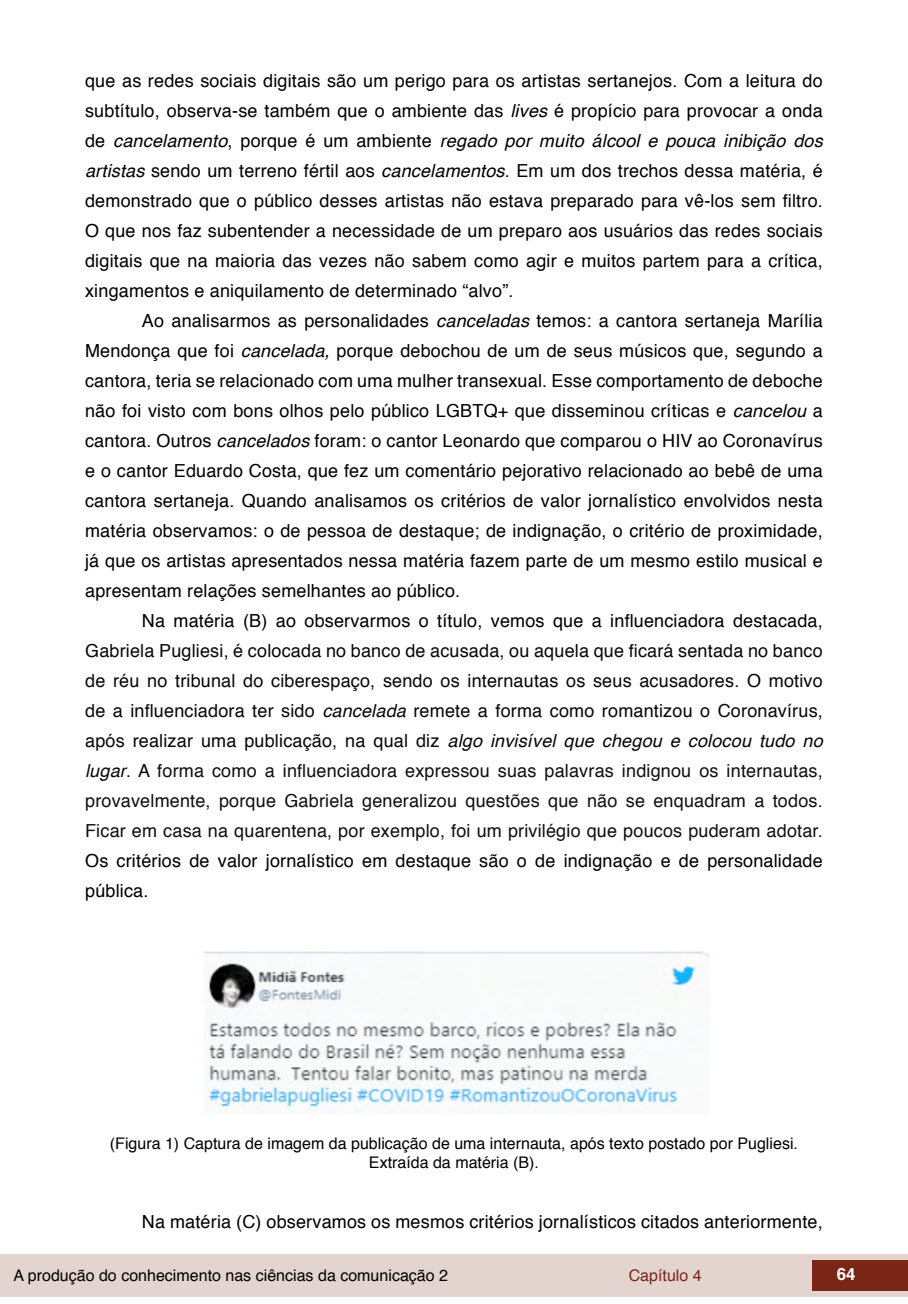
<style>
.page{position:relative;width:908px;height:1304px;background:#fff}
.page>*{position:absolute;margin:0;border:0;box-sizing:border-box;transform-origin:0 0}
.txt{font:18px/30px "Helvetica";letter-spacing:.01em;color:#000;text-align:justify}
.txt-2{font:18px/30px "Helvetica";letter-spacing:.01em;color:#080808;text-align:justify}
.t1{font:700 16.8px "Helvetica";color:#fff}
.imagens_graf_tab{font:16px/19.2px "Helvetica";color:#000;text-align:center}
.t2{font:16px "Helvetica";color:#7a2616}
.s1{font-style:italic}
.s2{color:#000}
.s3{color:#101010}
</style>
<div class="page">
<div style="left:0;top:1254px;width:906px;height:43px;background:#e4d4d0"></div>
<div style="left:812px;top:1261px;width:95px;height:30px;background:#7a2616"></div>
<img style="left:204px;top:951px;width:505px;height:158px">
<p class="txt" style="left:85px;top:66px;width:739px">que as redes sociais digitais são um perigo para os artistas sertanejos. Com a leitura do subtítulo, observa-se também que o ambiente das <span class="s1">lives</span> é propício para provocar a onda de <span class="s1">cancelamento</span>, porque é um ambiente <span class="s1">regado por muito álcool e pouca inibição dos artistas</span> sendo um terreno fértil aos <span class="s1">cancelamentos</span>. Em um dos trechos dessa matéria, é demonstrado que o público desses artistas não estava preparado para vê-los sem filtro.<br>O que nos faz subentender a necessidade de um preparo aos usuários das redes sociais digitais que na maioria das vezes não sabem como agir e muitos partem para a crítica, xingamentos e aniquilamento de determinado “alvo”.</p>
<p class="txt" style="left:85px;top:306px;width:739px;text-indent:57px">Ao analisarmos as personalidades <span class="s1">canceladas</span> temos: a cantora sertaneja Marília Mendonça que foi <span class="s1">cancelada,</span> porque debochou de um de seus músicos que, segundo a cantora, teria se relacionado com uma mulher transexual. Esse comportamento de deboche não foi visto com bons olhos pelo público LGBTQ+ que disseminou críticas e <span class="s1">cancelou</span> a cantora. Outros <span class="s1">cancelados</span> foram: o cantor Leonardo que comparou o HIV ao Coronavírus e o cantor Eduardo Costa, que fez um comentário pejorativo relacionado ao bebê de uma cantora sertaneja. Quando analisamos os critérios de valor jornalístico envolvidos nesta matéria observamos: o de pessoa de destaque; de indignação, o critério de proximidade, já que os artistas apresentados nessa matéria fazem parte de um mesmo estilo musical e apresentam relações semelhantes ao público.</p>
<p class="txt-2" style="left:85px;top:607px;width:739px;text-indent:57px"><span class="s2">Na matéria (B) ao observarmos o título, vemos que a influenciadora destacada</span>, Gabriela Pugliesi, é colocada no banco de acusada, ou aquela que ficará sentada no banco de réu no tribunal do ciberespaço, sendo os internautas os seus acusadores. O motivo de a influenciadora ter sido <span class="s1">cancelada</span> remete a forma como romantizou o Coronavírus, após realizar uma publicação, na qual diz <span class="s1">algo invisível que chegou e colocou tudo no lugar</span>. A <span class="s3">forma como a influenciadora expressou suas palavras indignou os internautas, provavelmente, porque Gabriela generalizou questões que não se enquadram a todos.<br>Ficar em casa na quarentena, por exemplo, foi um privilégio que poucos puderam adotar.<br></span><span class="s2">Os critérios de valor jornalístico em destaque são o de indignação e de personalidade pública.</span></p>
<p class="imagens_graf_tab" style="left:110px;top:1134px;width:689px">(Figura 1) Captura de imagem da publicação de uma internauta, após texto postado por Pugliesi.<br>Extraída da matéria (B).</p>
<p class="txt" style="left:142px;top:1207px;width:682px">Na matéria (C) observamos os mesmos critérios jornalísticos citados anteriormente,</p>
<p class="imagens_graf_tab" style="left:14px;top:1266px;width:436px">A produção do conhecimento nas ciências da comunicação 2</p>
<p class="t2" style="left:628px;top:1263px;width:74px">Capítulo 4</p>
<p class="t1" style="left:836px;top:1261px;width:20px">64</p>
</div>
